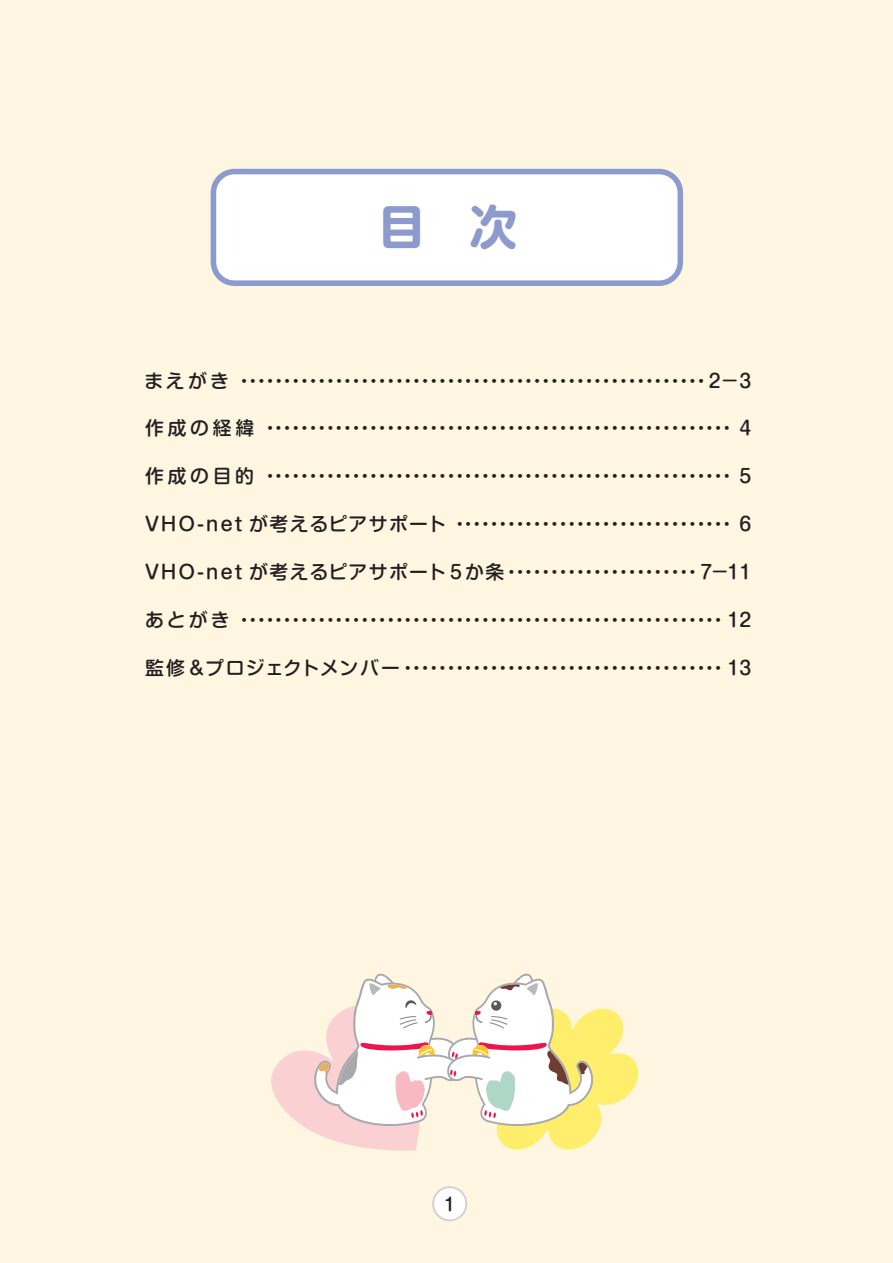
<style>
.page{position:relative;width:893px;height:1263px;background:#fef6e1}
.page>*{position:absolute;margin:0;border:0;box-sizing:border-box;transform-origin:0 0}
.t1{font:700 47.25px "Shin M Go Pro";color:#8d9acd}
.t2{font:500 18.75px "Shin M Go Pro";letter-spacing:.095em;color:#231f20}
.t3{font:500 18.75px "Shin M Go Pro";letter-spacing:.035em;color:#231f20}
.t4{font:500 17.55px "Shin M Go Pro";color:#231f20}
</style>
<div class="page">
<div style="left:213px;top:172px;width:467px;height:111px;background:#fff;border-radius:21px"></div>
<div style="left:211px;top:169px;width:472px;height:117px;border:6px solid #8d9acd;border-radius:21px"></div>
<svg style="left:271px;top:974px;width:368px;height:177px"></svg>
<div style="left:433px;top:1187px;width:33px;height:33px;background:#fff;border-radius:50%"></div>
<div style="left:432px;top:1186px;width:35px;height:35px;border:2px solid #d1d2d4;border-radius:50%"></div>
<h1 class="t1" style="left:378px;top:189px;width:140px">目　次</h1>
<p class="t2" style="left:145px;top:365px;width:608px">まえがき・・・・・・・・・・・・・・・・・・・・・・・・・・・・・・・・・・・・・・・・・・・・・・・・・・・・・・ 2－3</p>
<p class="t2" style="left:145px;top:413px;width:608px">作成の経緯・・・・・・・・・・・・・・・・・・・・・・・・・・・・・・・・・・・・・・・・・・・・・・・・・・・・・・ 4</p>
<p class="t2" style="left:145px;top:461px;width:608px">作成の目的・・・・・・・・・・・・・・・・・・・・・・・・・・・・・・・・・・・・・・・・・・・・・・・・・・・・・・ 5</p>
<p class="t2" style="left:145px;top:509px;width:608px">VHO-net が考えるピアサポート・・・・・・・・・・・・・・・・・・・・・・・・・・・・・・・・ 6</p>
<p class="t2" style="left:145px;top:557px;width:608px">VHO-net が考えるピアサポート 5か条・・・・・・・・・・・・・・・・・・・・・・7－11</p>
<p class="t2" style="left:145px;top:604px;width:608px">あとがき・・・・・・・・・・・・・・・・・・・・・・・・・・・・・・・・・・・・・・・・・・・・・・・・・・・・・・・・ 12</p>
<p class="t3" style="left:145px;top:652px;width:608px">監修＆プロジェクトメンバー・・・・・・・・・・・・・・・・・・・・・・・・・・・・・・・・・・・・・ 13</p>
<p class="t4" style="left:444px;top:1190px;width:13px">1</p>
</div>
